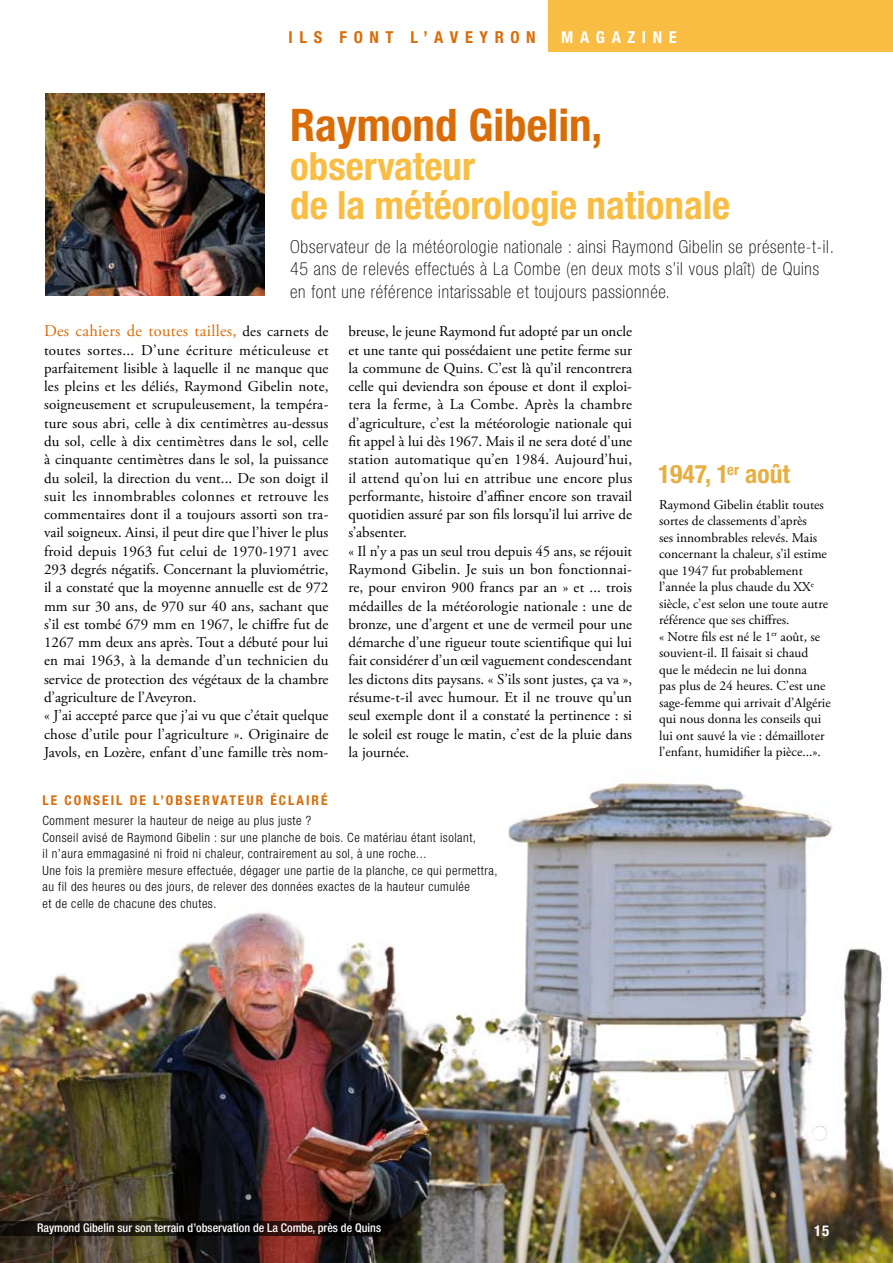
<style>
.page{position:relative;width:893px;height:1263px;background:#fff}
.page>*{position:absolute;margin:0;border:0;box-sizing:border-box;transform-origin:0 0}
.t1{font:700 condensed 45px "Helvetica Neue";color:#da6c08}
.t2{font:700 condensed 39px/39px "Helvetica Neue";color:#fabd43}
.t3{font:700 condensed 25.5px "Helvetica Neue";color:#e7af3f}
.t4{font:100 condensed 18px/22.5px "Helvetica Neue";letter-spacing:.04em;color:#000}
.t5{font:16.5px "Adobe Garamond Pro";letter-spacing:.015em;color:#da6c08}
.t6{font:700 condensed 16.5px "Helvetica Neue";letter-spacing:.4em;color:#da6c08}
.t7{font:700 condensed 16.5px "Helvetica Neue";letter-spacing:.4em;color:#fff}
.t8{font:15px/18.3px "Adobe Garamond Pro";color:#000}
.t9{font:700 condensed 15px "Helvetica Neue";color:#fff}
.t10{font:13.5px/16.5px "Adobe Garamond Pro";color:#000}
.t11{font:700 condensed 13.5px "Helvetica Neue";letter-spacing:.15em;color:#da6c08}
.t12{font:300 condensed 12.75px/16.5px "Helvetica Neue";letter-spacing:.04em;color:#000}
.t13{font:500 condensed 12px "Helvetica Neue";color:#fff}
.s1{font-size:15px;color:#000}
</style>
<div class="page">
<img style="left:0;top:782px;width:893px;height:481px">
<div style="left:549px;top:0;width:344px;height:51px;background:#fabd43"></div>
<img style="left:46px;top:94px;width:219px;height:202px">
<svg style="left:0;top:1221px;width:383px;height:14px;background:#140e0a"></svg>
<p class="t6" style="left:289px;top:27px;width:249px">ILS FONT L’AVEYRON</p>
<p class="t7" style="left:561px;top:27px;width:117px">MAGAZINE</p>
<h1 class="t1" style="left:290px;top:98px;width:314px">Raymond Gibelin,</h1>
<h2 class="t2" style="left:290px;top:146px;width:441px">observateur<br>de la météorologie nationale</h2>
<p class="t4" style="left:290px;top:235px;width:545px">Observateur de la météorologie nationale : ainsi Raymond Gibelin se présente-t-il.<br>45 ans de relevés effectués à La Combe (en deux mots s’il vous plaît) de Quins en font une référence intarissable et toujours passionnée.</p>
<p class="t5" style="left:44px;top:321px;width:286px">Des cahiers de toutes tailles, <span class="s1">des carnets de</span></p>
<p class="t8" style="left:44px;top:341px;width:286px">toutes sortes... D’une écriture méticuleuse et parfaitement lisible à laquelle il ne manque que les pleins et les déliés, Raymond Gibelin note, soigneusement et scrupuleusement, la tempéra&shy;ture sous abri, celle à dix centimètres au-dessus du sol, celle à dix centimètres dans le sol, celle à cinquante centimètres dans le sol, la puissance du soleil, la direction du vent... De son doigt il suit les innombrables colonnes et retrouve les commentaires dont il a toujours assorti son tra&shy;vail soigneux. Ainsi, il peut dire que l’hiver le plus froid depuis 1963 fut celui de 1970-1971 avec 293 degrés négatifs. Concernant la pluviométrie, il a constaté que la moyenne annuelle est de 972 mm sur 30 ans, de 970 sur 40 ans, sachant que s’il est tombé 679 mm en 1967, le chiffre fut de 1267 mm deux ans après. Tout a débuté pour lui en mai 1963, à la demande d’un technicien du service de protection des végétaux de la chambre d’agriculture de l’Aveyron.<br>« J’ai accepté parce que j’ai vu que c’était quelque chose d’utile pour l’agriculture ». Originaire de Javols, en Lozère, enfant d’une famille très nom-</p>
<p class="t8" style="left:348px;top:323px;width:285px">breuse, le jeune Raymond fut adopté par un oncle et une tante qui possédaient une petite ferme sur la commune de Quins. C’est là qu’il rencontrera celle qui deviendra son épouse et dont il exploi&shy;tera la ferme, à La Combe. Après la chambre d’agriculture, c’est la météorologie nationale qui fit appel à lui dès 1967. Mais il ne sera doté d’une station automatique qu’en 1984. Aujourd’hui, il attend qu’on lui en attribue une encore plus performante, histoire d’affiner encore son travail quotidien assuré par son fils lorsqu’il lui arrive de s’absenter.<br>« Il n’y a pas un seul trou depuis 45 ans, se réjouit Raymond Gibelin. Je suis un bon fonctionnai&shy;re, pour environ 900 francs par an » et ... trois médailles de la météorologie nationale : une de bronze, une d’argent et une de vermeil pour une démarche d’une rigueur toute scientifique qui lui fait considérer d’un œil vaguement condescendant les dictons dits paysans. « S’ils sont justes, ça va », résume-t-il avec humour. Et il ne trouve qu’un seul exemple dont il a constaté la pertinence : si le soleil est rouge le matin, c’est de la pluie dans la journée.</p>
<p class="t11" style="left:43px;top:792px;width:50px">Le conseil</p>
<p class="t11" style="left:130px;top:792px;width:56px">de l’observateur</p>
<p class="t11" style="left:270px;top:792px;width:10px">éclairé</p>
<p class="t12" style="left:43px;top:812px;width:456px">Comment mesurer la hauteur de neige au plus juste ?<br>Conseil avisé de Raymond Gibelin : sur une planche de bois. Ce matériau étant isolant,<br>il n’aura emmagasiné ni froid ni chaleur, contrairement au sol, à une roche...<br>Une fois la première mesure effectuée, dégager une partie de la planche, ce qui permettra, au fil des heures ou des jours, de relever des données exactes de la hauteur cumulée<br>et de celle de chacune des chutes.</p>
<h3 class="t3" style="left:658px;top:459px;width:133px">1947, 1<sup>er</sup> août</h3>
<p class="t10" style="left:659px;top:497px;width:173px">Raymond Gibelin établit toutes sortes de classements d’après<br>ses innombrables relevés. Mais concernant la chaleur, s’il estime que 1947 fut probablement l’année la plus chaude du XX<sup>e </sup>siècle, c’est selon une toute autre référence que ses chiffres.<br>« Notre fils est né le 1<sup>er</sup> août, se souvient-il. Il faisait si chaud<br>que le médecin ne lui donna<br>pas plus de 24 heures. C’est une sage-femme qui arrivait d’Algérie qui nous donna les conseils qui lui ont sauvé la vie : démailloter l’enfant, humidifier la pièce...».</p>
<p class="t13" style="left:37px;top:1220px;width:346px">Raymond Gibelin sur son terrain d’observation de La Combe, près de Quins</p>
<p class="t9" style="left:814px;top:1222px;width:16px">15</p>
</div>
